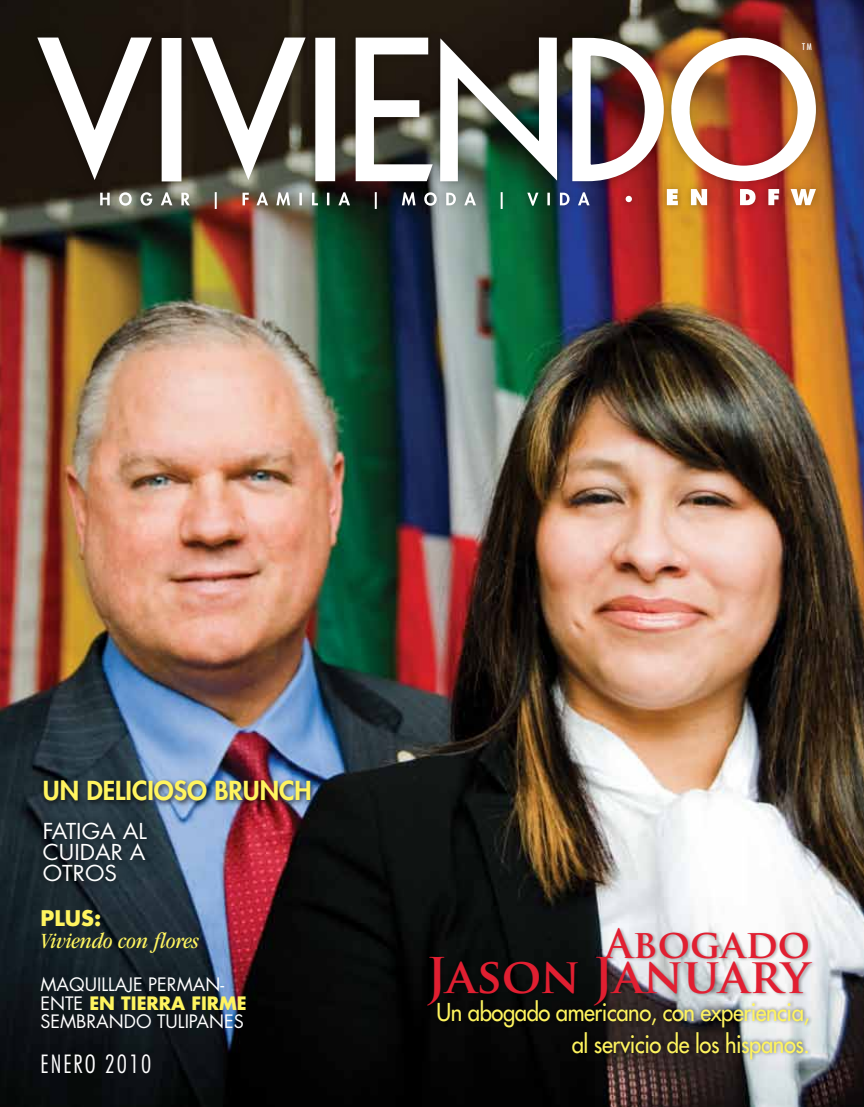
<style>
.page{position:relative;width:864px;height:1107px;background:#fff}
.page>*{position:absolute;margin:0;border:0;box-sizing:border-box;transform-origin:0 0}
.t1{font:700 48px "Trajan Pro";color:#e11f31}
.t2{font:700 39px "Trajan Pro";color:#e11f31}
.t3{font:800 25.5px "Futura Std";color:#fff45f}
.t4{font:300 condensed 24.45px "Futura Std";letter-spacing:.08em;color:#fff}
.t5{font:500 24px/31.5px "Futura Std";letter-spacing:-.02em;color:#fff45f;text-align:right;scale:.92 1}
.t6{font:italic condensed 22.5px "ITC Garamond Std";color:#fff45f}
.t7{font:21.3px/21px "Futura Std";color:#fff;text-align:justify;scale:1.05 1}
.t8{font:700 21px "Futura Std";color:#fff45f}
.t9{font:18px/18.8px "Futura Std";color:#fff}
.t10{font:condensed 9px "Futura Std";color:#fff}
.s1{font-weight:700;color:#fff45f}
</style>
<div class="page">
<img style="left:0;top:0;width:864px;height:1107px">
<div style="left:27px;top:28px;width:797px;height:189px;background:#000;opacity:.3"></div>
<img style="left:34px;top:33px;width:784px;height:153px">
<svg style="left:667px;top:189px;width:149px;height:16px"></svg>
<img style="left:100px;top:192px;width:532px;height:17px">
<div style="left:37px;top:815px;width:118px;height:74px;background:#000;opacity:.75"></div>
<div style="left:40px;top:777px;width:276px;height:31px;background:#000;opacity:.75"></div>
<div style="left:434px;top:996px;width:379px;height:67px;background:#000;opacity:.5"></div>
<div style="left:426px;top:927px;width:391px;height:82px;background:#000;opacity:.3"></div>
<p class="t10" style="left:802px;top:42px;width:11px">TM</p>
<p class="t3" style="left:43px;top:775px;width:270px">UN DELICIOSO BRUNCH</p>
<p class="t7" style="left:43px;top:821px;width:101px">FATIGA AL CUIDAR A OTROS</p>
<p class="t8" style="left:40px;top:904px;width:62px">PLUS:</p>
<p class="t6" style="left:40px;top:929px;width:160px">Viviendo con flores</p>
<p class="t9" style="left:40px;top:975px;width:206px">MAQUILLAJE PERMAN-<br>ENTE <span class="s1">EN TIERRA FIRME<br></span>SEMBRANDO TULIPANES</p>
<p class="t4" style="left:40px;top:1049px;width:112px">ENERO 2010</p>
<h2 class="t2" style="left:606px;top:919px;width:206px">Abogado</h2>
<h1 class="t1" style="left:426px;top:946px;width:385px">Jason January</h1>
<p class="t5" style="left:437px;top:997px;width:407px">Un abogado americano, con experiencia, al servicio de los hispanos.</p>
</div>
